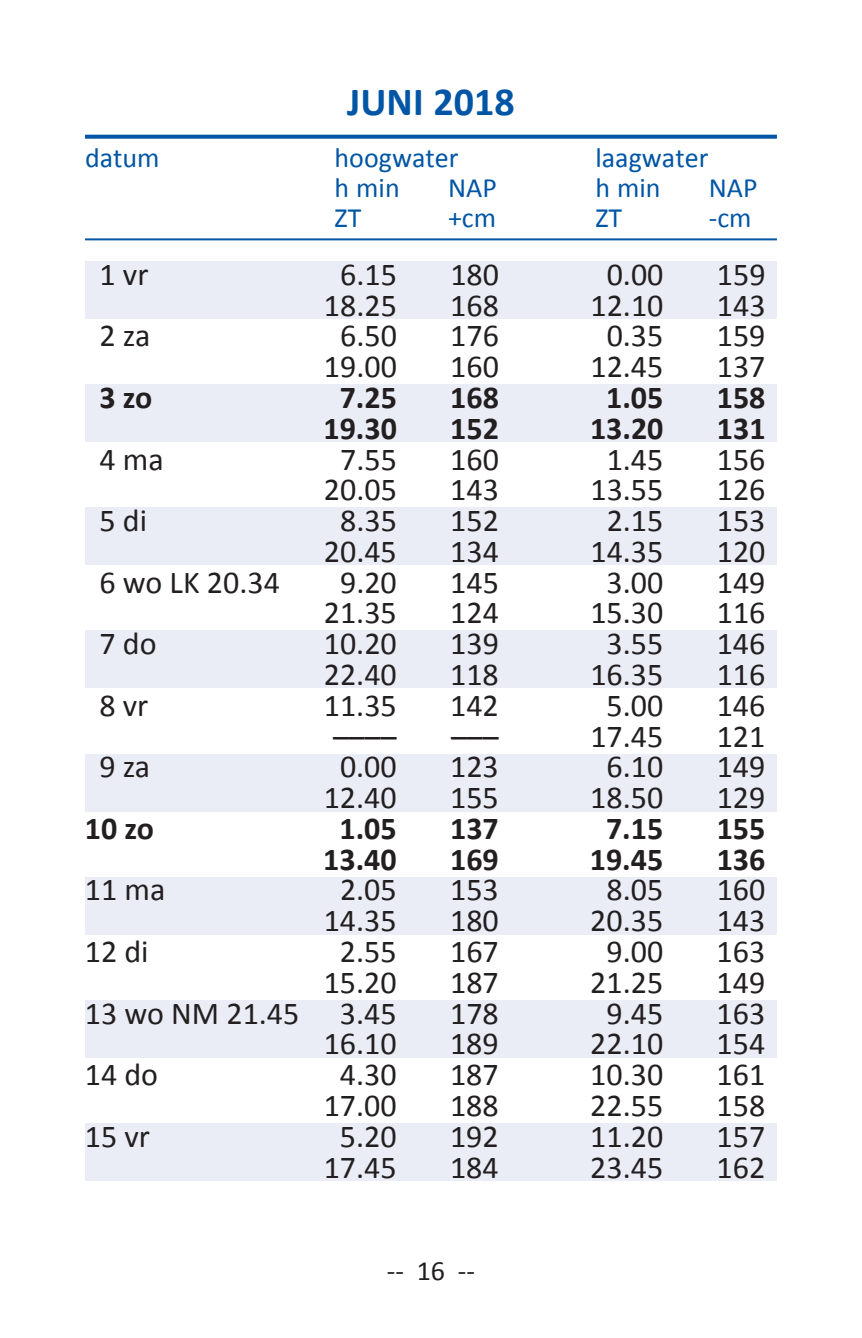
<style>
.page{position:relative;width:862px;height:1338px;background:#fff}
.page>*{position:absolute;margin:0;border:0;box-sizing:border-box;transform-origin:0 0}
.t1{font:700 40px "Calibri";color:#0155a5}
.t2{font:32px "Calibri";color:#231f20}
.t3{font:700 32px "Calibri";color:#231f20}
.t4{font:28px "Calibri";color:#0155a5}
.t5{font:28px "Calibri";color:#231f20}
</style>
<div class="page">
<div style="left:85px;top:261px;width:692px;height:58px;background:#eaedf6"></div>
<div style="left:85px;top:384px;width:692px;height:58px;background:#eaedf6"></div>
<div style="left:85px;top:507px;width:692px;height:58px;background:#eaedf6"></div>
<div style="left:85px;top:630px;width:692px;height:58px;background:#eaedf6"></div>
<div style="left:85px;top:754px;width:692px;height:57px;background:#eaedf6"></div>
<div style="left:85px;top:877px;width:692px;height:58px;background:#eaedf6"></div>
<div style="left:85px;top:1000px;width:692px;height:58px;background:#eaedf6"></div>
<div style="left:85px;top:1123px;width:692px;height:58px;background:#eaedf6"></div>
<svg style="left:85px;top:135px;width:692px;height:4px;background:#1461ab"></svg>
<hr style="left:85px;top:238px;width:692px;height:2px;background:#0155a5">
<p class="t1" style="left:347px;top:73px;width:169px">JUNI 2018</p>
<p class="t4" style="left:85px;top:140px;width:76px">datum</p>
<p class="t4" style="left:334px;top:140px;width:125px">hoogwater</p>
<p class="t4" style="left:595px;top:140px;width:114px">laagwater</p>
<p class="t4" style="left:334px;top:170px;width:67px">h min</p>
<p class="t4" style="left:448px;top:170px;width:50px">NAP</p>
<p class="t4" style="left:595px;top:170px;width:67px">h min</p>
<p class="t4" style="left:709px;top:170px;width:50px">NAP</p>
<p class="t4" style="left:334px;top:200px;width:28px">ZT</p>
<p class="t4" style="left:448px;top:200px;width:50px">+cm</p>
<p class="t4" style="left:595px;top:200px;width:28px">ZT</p>
<p class="t4" style="left:709px;top:200px;width:44px">-cm</p>
<p class="t2" style="left:100px;top:254px;width:51px">1 vr</p>
<p class="t2" style="left:340px;top:254px;width:58px">6.15</p>
<p class="t2" style="left:450px;top:254px;width:50px">180</p>
<p class="t2" style="left:607px;top:254px;width:58px">0.00</p>
<p class="t2" style="left:717px;top:254px;width:50px">159</p>
<p class="t2" style="left:324px;top:285px;width:74px">18.25</p>
<p class="t2" style="left:450px;top:285px;width:50px">168</p>
<p class="t2" style="left:590px;top:285px;width:74px">12.10</p>
<p class="t2" style="left:717px;top:285px;width:50px">143</p>
<p class="t2" style="left:99px;top:316px;width:52px">2 za</p>
<p class="t2" style="left:340px;top:316px;width:58px">6.50</p>
<p class="t2" style="left:450px;top:316px;width:50px">176</p>
<p class="t2" style="left:607px;top:316px;width:58px">0.35</p>
<p class="t2" style="left:717px;top:316px;width:50px">159</p>
<p class="t2" style="left:324px;top:347px;width:74px">19.00</p>
<p class="t2" style="left:450px;top:347px;width:50px">160</p>
<p class="t2" style="left:590px;top:347px;width:74px">12.45</p>
<p class="t2" style="left:717px;top:347px;width:50px">137</p>
<p class="t3" style="left:99px;top:375px;width:54px">3 zo</p>
<p class="t3" style="left:340px;top:375px;width:59px">7.25</p>
<p class="t3" style="left:450px;top:375px;width:50px">168</p>
<p class="t3" style="left:606px;top:375px;width:59px">1.05</p>
<p class="t3" style="left:717px;top:375px;width:50px">158</p>
<p class="t3" style="left:323px;top:405px;width:75px">19.30</p>
<p class="t3" style="left:450px;top:405px;width:50px">152</p>
<p class="t3" style="left:590px;top:405px;width:75px">13.20</p>
<p class="t3" style="left:717px;top:405px;width:50px">131</p>
<p class="t2" style="left:99px;top:439px;width:66px">4 ma</p>
<p class="t2" style="left:340px;top:439px;width:58px">7.55</p>
<p class="t2" style="left:450px;top:439px;width:50px">160</p>
<p class="t2" style="left:607px;top:439px;width:58px">1.45</p>
<p class="t2" style="left:717px;top:439px;width:50px">156</p>
<p class="t2" style="left:324px;top:470px;width:74px">20.05</p>
<p class="t2" style="left:450px;top:470px;width:50px">143</p>
<p class="t2" style="left:590px;top:470px;width:74px">13.55</p>
<p class="t2" style="left:717px;top:470px;width:50px">126</p>
<p class="t2" style="left:99px;top:501px;width:49px">5 di</p>
<p class="t2" style="left:340px;top:501px;width:58px">8.35</p>
<p class="t2" style="left:450px;top:501px;width:50px">152</p>
<p class="t2" style="left:606px;top:501px;width:58px">2.15</p>
<p class="t2" style="left:717px;top:501px;width:50px">153</p>
<p class="t2" style="left:324px;top:531px;width:74px">20.45</p>
<p class="t2" style="left:450px;top:531px;width:50px">134</p>
<p class="t2" style="left:590px;top:531px;width:74px">14.35</p>
<p class="t2" style="left:717px;top:531px;width:50px">120</p>
<p class="t2" style="left:99px;top:562px;width:182px">6 wo LK 20.34</p>
<p class="t2" style="left:340px;top:562px;width:58px">9.20</p>
<p class="t2" style="left:450px;top:562px;width:50px">145</p>
<p class="t2" style="left:606px;top:562px;width:58px">3.00</p>
<p class="t2" style="left:717px;top:562px;width:50px">149</p>
<p class="t2" style="left:324px;top:593px;width:74px">21.35</p>
<p class="t2" style="left:450px;top:593px;width:50px">124</p>
<p class="t2" style="left:590px;top:593px;width:74px">15.30</p>
<p class="t2" style="left:717px;top:593px;width:50px">116</p>
<p class="t2" style="left:99px;top:624px;width:59px">7 do</p>
<p class="t2" style="left:324px;top:624px;width:74px">10.20</p>
<p class="t2" style="left:450px;top:624px;width:50px">139</p>
<p class="t2" style="left:606px;top:624px;width:58px">3.55</p>
<p class="t2" style="left:717px;top:624px;width:50px">146</p>
<p class="t2" style="left:324px;top:655px;width:74px">22.40</p>
<p class="t2" style="left:450px;top:655px;width:50px">118</p>
<p class="t2" style="left:590px;top:655px;width:74px">16.35</p>
<p class="t2" style="left:717px;top:655px;width:50px">116</p>
<p class="t2" style="left:99px;top:685px;width:51px">8 vr</p>
<p class="t2" style="left:324px;top:685px;width:74px">11.35</p>
<p class="t2" style="left:450px;top:685px;width:50px">142</p>
<p class="t2" style="left:606px;top:685px;width:58px">5.00</p>
<p class="t2" style="left:716px;top:685px;width:50px">146</p>
<p class="t2" style="left:333px;top:716px;width:65px">––––</p>
<p class="t2" style="left:451px;top:716px;width:49px">–––</p>
<p class="t2" style="left:590px;top:716px;width:74px">17.45</p>
<p class="t2" style="left:716px;top:716px;width:50px">121</p>
<p class="t2" style="left:99px;top:747px;width:52px">9 za</p>
<p class="t2" style="left:340px;top:747px;width:58px">0.00</p>
<p class="t2" style="left:450px;top:747px;width:50px">123</p>
<p class="t2" style="left:606px;top:747px;width:58px">6.10</p>
<p class="t2" style="left:716px;top:747px;width:50px">149</p>
<p class="t2" style="left:324px;top:778px;width:74px">12.40</p>
<p class="t2" style="left:450px;top:778px;width:50px">155</p>
<p class="t2" style="left:590px;top:778px;width:74px">18.50</p>
<p class="t2" style="left:716px;top:778px;width:50px">129</p>
<p class="t3" style="left:85px;top:806px;width:71px">10 zo</p>
<p class="t3" style="left:339px;top:806px;width:59px">1.05</p>
<p class="t3" style="left:450px;top:806px;width:50px">137</p>
<p class="t3" style="left:606px;top:806px;width:59px">7.15</p>
<p class="t3" style="left:716px;top:806px;width:50px">155</p>
<p class="t3" style="left:323px;top:836px;width:75px">13.40</p>
<p class="t3" style="left:450px;top:836px;width:50px">169</p>
<p class="t3" style="left:590px;top:836px;width:75px">19.45</p>
<p class="t3" style="left:716px;top:836px;width:50px">136</p>
<p class="t2" style="left:85px;top:870px;width:82px">11 ma</p>
<p class="t2" style="left:340px;top:870px;width:58px">2.05</p>
<p class="t2" style="left:450px;top:870px;width:50px">153</p>
<p class="t2" style="left:606px;top:870px;width:58px">8.05</p>
<p class="t2" style="left:716px;top:870px;width:50px">160</p>
<p class="t2" style="left:324px;top:901px;width:74px">14.35</p>
<p class="t2" style="left:450px;top:901px;width:50px">180</p>
<p class="t2" style="left:590px;top:901px;width:74px">20.35</p>
<p class="t2" style="left:716px;top:901px;width:50px">143</p>
<p class="t2" style="left:85px;top:932px;width:65px">12 di</p>
<p class="t2" style="left:340px;top:932px;width:58px">2.55</p>
<p class="t2" style="left:450px;top:932px;width:50px">167</p>
<p class="t2" style="left:606px;top:932px;width:58px">9.00</p>
<p class="t2" style="left:716px;top:932px;width:50px">163</p>
<p class="t2" style="left:324px;top:962px;width:74px">15.20</p>
<p class="t2" style="left:450px;top:962px;width:50px">187</p>
<p class="t2" style="left:590px;top:962px;width:74px">21.25</p>
<p class="t2" style="left:716px;top:962px;width:50px">149</p>
<p class="t2" style="left:85px;top:993px;width:216px">13 wo NM 21.45</p>
<p class="t2" style="left:340px;top:993px;width:58px">3.45</p>
<p class="t2" style="left:450px;top:993px;width:50px">178</p>
<p class="t2" style="left:606px;top:993px;width:58px">9.45</p>
<p class="t2" style="left:716px;top:993px;width:50px">163</p>
<p class="t2" style="left:324px;top:1024px;width:74px">16.10</p>
<p class="t2" style="left:450px;top:1024px;width:50px">189</p>
<p class="t2" style="left:590px;top:1024px;width:74px">22.10</p>
<p class="t2" style="left:716px;top:1024px;width:50px">154</p>
<p class="t2" style="left:85px;top:1055px;width:75px">14 do</p>
<p class="t2" style="left:340px;top:1055px;width:58px">4.30</p>
<p class="t2" style="left:450px;top:1055px;width:50px">187</p>
<p class="t2" style="left:590px;top:1055px;width:74px">10.30</p>
<p class="t2" style="left:716px;top:1055px;width:50px">161</p>
<p class="t2" style="left:324px;top:1085px;width:74px">17.00</p>
<p class="t2" style="left:450px;top:1085px;width:50px">188</p>
<p class="t2" style="left:590px;top:1085px;width:74px">22.55</p>
<p class="t2" style="left:716px;top:1085px;width:50px">158</p>
<p class="t2" style="left:85px;top:1116px;width:67px">15 vr</p>
<p class="t2" style="left:340px;top:1116px;width:58px">5.20</p>
<p class="t2" style="left:450px;top:1116px;width:50px">192</p>
<p class="t2" style="left:590px;top:1116px;width:74px">11.20</p>
<p class="t2" style="left:716px;top:1116px;width:50px">157</p>
<p class="t2" style="left:324px;top:1147px;width:74px">17.45</p>
<p class="t2" style="left:450px;top:1147px;width:50px">184</p>
<p class="t2" style="left:590px;top:1147px;width:74px">23.45</p>
<p class="t2" style="left:716px;top:1147px;width:50px">162</p>
<p class="t5" style="left:387px;top:1253px;width:89px">-- 16 --</p>
</div>
